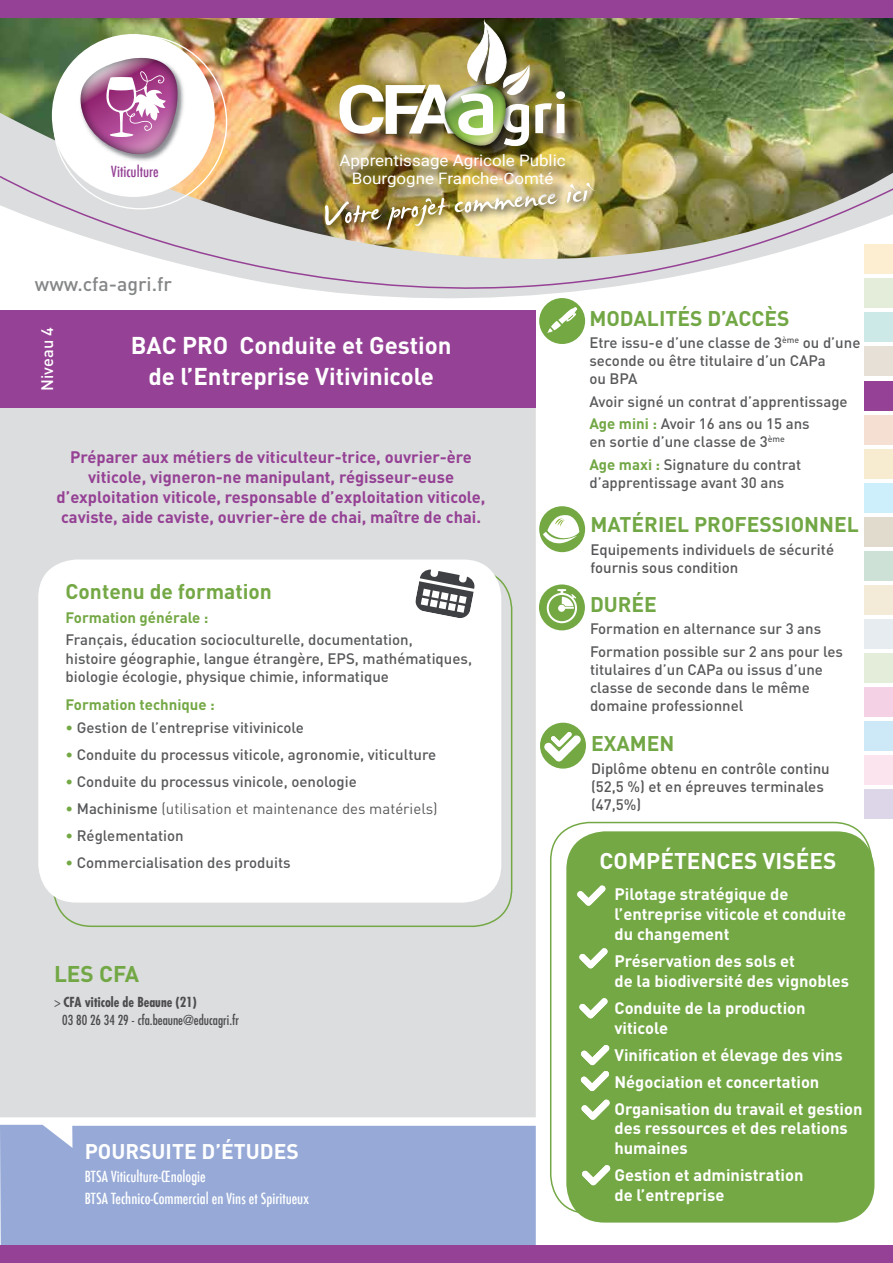
<style>
.page{position:relative;width:893px;height:1263px;background:#fff}
.page>*{position:absolute;margin:0;border:0;box-sizing:border-box;transform-origin:0 0}
.t1{font:700 67.05px "Roboto";color:#fff;scale:1.13 1}
.t2{font:47.85px "James Fajardo";color:#fff}
.t3{font:700 24px/31.5px "DIN";color:#fff;text-align:center}
.t4{font:700 22.5px "DIN";color:#fff}
.t5{font:700 22.5px "DIN";color:#72a745}
.t6{font:700 21px "DIN";color:#72a745}
.t7{font:700 21px "DIN";color:#74a845}
.t8{font:700 21px "DIN";color:#fff}
.t9{font:700 20.1px "Candara";color:#fff}
.t10{font:500 19.5px "DIN";color:#848688}
.t11{font:700 16.5px/19.8px "DIN";color:#fff}
.t12{font:700 16.5px/19.8px "DIN";color:#954195;text-align:center}
.t13{font:500 16.5px "DIN";color:#fff}
.t14{font:15.75px/18.6px "Roboto";color:#fff;text-align:center;scale:1.07 1}
.t15{font:500 15px/18px "DIN";color:#58595b}
.t16{font:500 15px/18px "DIN";color:#565659}
.t17{font:500 condensed 15px/22.5px "Futura";color:#fff}
.t18{font:15px "DIN";color:#58595b}
.t19{font:700 15px "DIN";color:#74a845}
.t20{font:500 condensed 15px "Futura";color:#954195}
.t21{font:condensed 13.5px/18px "Futura";color:#4d4d4f}
.s1{font-size:68.7px}
.s2{color:#74a845}
.s3{font-weight:500;color:#74a845}
.s4{font-weight:500}
.s5{font-weight:700}
.s6{font-weight:700;color:#72a745}
</style>
<div class="page">
<img style="left:0;top:18px;width:893px;height:93px">
<div style="left:0;top:1125px;width:536px;height:121px;background:#97aad7"></div>
<div style="left:340px;top:22px;width:242px;height:182px;background:#000;opacity:.75"></div>
<img style="left:444px;top:18px;width:121px;height:93px">
<svg style="left:386px;top:85px;width:40px;height:26px"></svg>
<div style="left:0;top:0;width:893px;height:18px;background:#954195"></div>
<div style="left:0;top:422px;width:536px;height:695px;background:#dcddde"></div>
<div style="left:539px;top:584px;width:46px;height:46px;background:#73a843;border-radius:50%"></div>
<div style="left:566px;top:831px;width:308px;height:391px;background:#74a845;border-radius:38px"></div>
<div style="left:550px;top:822px;width:322px;height:392px;border:2px solid #74a845;border-radius:38px"></div>
<div style="left:547px;top:593px;width:30px;height:30px;border:2px solid #fff;border-radius:50%"></div>
<div style="left:558px;top:605px;width:7px;height:7px;background:#fff;border-radius:50%"></div>
<svg style="left:557px;top:589px;width:19px;height:20px"></svg>
<div style="left:540px;top:723px;width:46px;height:46px;background:#73a843;border-radius:50%"></div>
<div style="left:539px;top:506px;width:46px;height:46px;background:#73a843;border-radius:50%"></div>
<svg style="left:543px;top:514px;width:36px;height:39px"></svg>
<svg style="left:544px;top:732px;width:37px;height:29px"></svg>
<svg style="left:577px;top:885px;width:28px;height:21px"></svg>
<svg style="left:579px;top:948px;width:28px;height:20px"></svg>
<svg style="left:579px;top:998px;width:28px;height:20px"></svg>
<svg style="left:581px;top:1071px;width:28px;height:20px"></svg>
<div style="left:0;top:1246px;width:893px;height:17px;background:#954195"></div>
<img style="left:0;top:111px;width:893px;height:64px">
<img style="left:0;top:175px;width:893px;height:247px">
<div style="left:0;top:310px;width:536px;height:98px;background:#954195"></div>
<div style="left:38px;top:559px;width:463px;height:343px;background:#fff;border-radius:38px"></div>
<svg style="left:415px;top:569px;width:60px;height:49px"></svg>
<svg style="left:582px;top:1165px;width:28px;height:20px"></svg>
<svg style="left:581px;top:1100px;width:29px;height:20px"></svg>
<svg style="left:581px;top:1045px;width:28px;height:20px"></svg>
<div style="left:52px;top:34px;width:163px;height:163px;background:#fff;border-radius:50%"></div>
<img style="left:78px;top:55px;width:106px;height:106px">
<svg style="left:79px;top:58px;width:100px;height:97px"></svg>
<svg style="left:110px;top:132px;width:23px;height:5px"></svg>
<div style="left:864px;top:244px;width:29px;height:30px;background:#feeed1"></div>
<div style="left:864px;top:279px;width:29px;height:29px;background:#e3edda"></div>
<div style="left:864px;top:313px;width:29px;height:29px;background:#cde9e7"></div>
<div style="left:864px;top:347px;width:29px;height:29px;background:#e6e0d7"></div>
<div style="left:864px;top:381px;width:29px;height:30px;background:#954195"></div>
<div style="left:864px;top:415px;width:29px;height:30px;background:#f5dfd2"></div>
<div style="left:864px;top:449px;width:29px;height:30px;background:#f7ebd0"></div>
<div style="left:864px;top:483px;width:29px;height:29px;background:#cdeffb"></div>
<div style="left:864px;top:517px;width:29px;height:29px;background:#e1dbcd"></div>
<div style="left:864px;top:551px;width:29px;height:29px;background:#cde1d6"></div>
<div style="left:864px;top:585px;width:29px;height:29px;background:#f3ead7"></div>
<div style="left:864px;top:619px;width:29px;height:30px;background:#e6ecf0"></div>
<div style="left:864px;top:653px;width:29px;height:30px;background:#e3edda"></div>
<div style="left:864px;top:687px;width:29px;height:30px;background:#f5d1e6"></div>
<div style="left:864px;top:721px;width:29px;height:29px;background:#cde9f7"></div>
<div style="left:864px;top:755px;width:29px;height:29px;background:#fce4ef"></div>
<div style="left:864px;top:789px;width:29px;height:30px;background:#ddd6e9"></div>
<p class="t20" style="left:111px;top:162px;width:49px">Viticulture</p>
<h3 class="t10" style="left:35px;top:271px;width:139px">www.cfa-agri.fr</h3>
<h1 class="t1" style="left:336px;top:62px;width:111px">C <span class="s1">A</span></h1>
<p class="t14" style="left:340px;top:150px;width:213px">Apprentissage Agricole Public<br>Bourgogne Franche-Comté</p>
<h2 class="t2" style="left:322px;top:191px;width:267px;rotate:-5deg">Votre projet commence ici</h2>
<h3 class="t9" style="left:336px;top:206px;width:235px;rotate:-2deg">Votre projet commence ici</h3>
<p class="t13" style="left:37px;top:391px;width:65px;rotate:-90deg">Niveau 4</p>
<h3 class="t3" style="left:131px;top:328px;width:322px">BAC PRO Conduite et Gestion de l’Entreprise Vitivinicole</h3>
<p class="t12" style="left:57px;top:447px;width:430px">Préparer aux métiers de viticulteur-trice, ouvrier-ère viticole, vigneron-ne manipulant, régisseur-euse d’exploitation viticole, responsable d’exploitation viticole, caviste, aide caviste, ouvrier-ère de chai, maître de chai.</p>
<h3 class="t7" style="left:66px;top:578px;width:208px">Contenu de formation</h3>
<p class="t19" style="left:66px;top:608px;width:144px">Formation générale :</p>
<p class="t15" style="left:66px;top:630px;width:408px">Français, éducation socioculturelle, documentation,<br>histoire géographie, langue étrangère, EPS, mathématiques, biologie écologie, physique chimie, informatique</p>
<p class="t19" style="left:66px;top:695px;width:151px">Formation technique :</p>
<p class="t15" style="left:66px;top:717px;width:240px"><span class="s2">•</span> Gestion de l’entreprise vitivinicole</p>
<p class="t15" style="left:66px;top:744px;width:372px"><span class="s2">•</span> Conduite du processus viticole, agronomie, viticulture</p>
<p class="t15" style="left:66px;top:771px;width:293px"><span class="s2">•</span> Conduite du processus vinicole, oenologie</p>
<p class="t18" style="left:66px;top:799px;width:374px"><span class="s3">•</span> <span class="s4">Machinisme</span> (utilisation et maintenance des matériels)</p>
<p class="t15" style="left:66px;top:825px;width:120px"><span class="s2">•</span> Réglementation</p>
<p class="t15" style="left:66px;top:852px;width:227px"><span class="s2">•</span> Commercialisation des produits</p>
<h3 class="t5" style="left:54px;top:959px;width:87px">LES CFA</h3>
<p class="t21" style="left:62px;top:993px;width:178px;text-indent:-8px">&gt; <span class="s5">CFA viticole de Beaune (21)<br></span>03 80 26 34 29 - cfa.beaune@educagri.fr</p>
<h3 class="t8" style="left:85px;top:1138px;width:216px">POURSUITE D’ÉTUDES</h3>
<p class="t17" style="left:85px;top:1165px;width:226px">BTSA Viticulture-Œnologie<br>BTSA Technico-Commercial en Vins et Spiritueux</p>
<h3 class="t6" style="left:589px;top:304px;width:202px">MODALITÉS D’ACCÈS</h3>
<p class="t15" style="left:589px;top:333px;width:273px">Etre issu-e d’une classe de 3<sup>ème</sup> ou d’une seconde ou être titulaire d’un CAPa<br>ou BPA</p>
<p class="t15" style="left:589px;top:389px;width:260px;line-height:22.5px">Avoir signé un contrat d’apprentissage<br><span class="s6">Age mini :</span> Avoir 16 ans ou 15 ans</p>
<p class="t15" style="left:589px;top:430px;width:213px;line-height:22.5px">en sortie d’une classe de 3<sup>ème<br></sup><span class="s6">Age maxi :</span> Signature du contrat</p>
<p class="t15" style="left:589px;top:473px;width:196px">d’apprentissage avant 30 ans</p>
<h3 class="t6" style="left:590px;top:511px;width:270px">MATÉRIEL PROFESSIONNEL</h3>
<p class="t16" style="left:590px;top:540px;width:245px">Equipements individuels de sécurité fournis sous condition</p>
<h3 class="t6" style="left:590px;top:590px;width:69px">DURÉE</h3>
<p class="t15" style="left:590px;top:617px;width:254px;line-height:22.5px">Formation en alternance sur 3 ans<br>Formation possible sur 2 ans pour les</p>
<p class="t15" style="left:590px;top:660px;width:235px">titulaires d’un CAPa ou issus d’une classe de seconde dans le même domaine professionnel</p>
<h3 class="t6" style="left:591px;top:730px;width:85px">EXAMEN</h3>
<p class="t16" style="left:591px;top:759px;width:240px">Diplôme obtenu en contrôle continu (52,5 %) et en épreuves terminales (47,5%)</p>
<h3 class="t4" style="left:600px;top:846px;width:238px">COMPÉTENCES VISÉES</h3>
<p class="t11" style="left:614px;top:884px;width:233px">Pilotage stratégique de l’entreprise viticole et conduite du changement</p>
<p class="t11" style="left:614px;top:950px;width:236px">Préservation des sols et<br>de la biodiversité des vignobles</p>
<p class="t11" style="left:614px;top:997px;width:193px">Conduite de la production viticole</p>
<p class="t11" style="left:614px;top:1040px;width:249px;line-height:27px">Vinification et élevage des vins<br>Négociation et concertation<br>Organisation du travail et gestion</p>
<p class="t11" style="left:614px;top:1118px;width:235px">des ressources et des relations humaines</p>
<p class="t11" style="left:614px;top:1164px;width:190px">Gestion et administration de l’entreprise</p>
</div>
